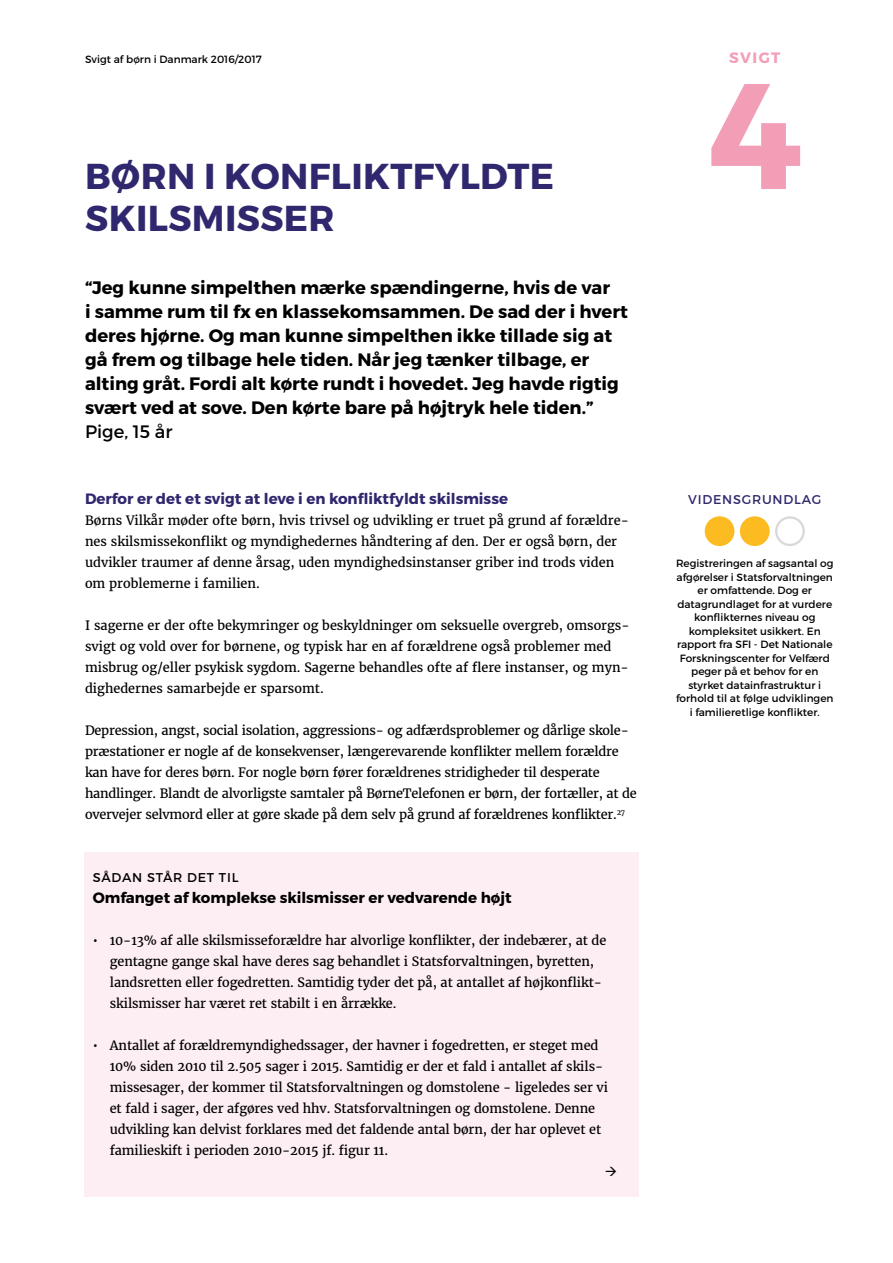
<style>
.page{position:relative;width:893px;height:1263px;background:#fff}
.page>*{position:absolute;margin:0;border:0;box-sizing:border-box;transform-origin:0 0}
.t1{font:700 150px "Montserrat";color:#f39eb7}
.t2{font:700 36px/42px "Montserrat";letter-spacing:.01em;color:#2f286e}
.t3{font:700 18px/24px "Montserrat";color:#000}
.t4{font:18px "Montserrat";color:#000}
.t5{font:700 15px "Montserrat";color:#2f286e}
.t6{font:700 15px "Montserrat";color:#000}
.t7{font:700 15px "Montserrat";letter-spacing:.09em;color:#f39eb7}
.t8{font:12.75px/21px "Merriweather";letter-spacing:-.005em;color:#000}
.t9{font:12.75px "Montserrat";letter-spacing:.06em;color:#000}
.t10{font:12.75px "Montserrat";letter-spacing:.06em;color:#2f286e}
.t11{font:10.5px/13.5px "Montserrat";color:#000;text-align:center}
</style>
<div class="page">
<div style="left:84px;top:852px;width:555px;height:345px;background:#fdeef3"></div>
<div style="left:705px;top:516px;width:29px;height:30px;background:#fbbb21;border-radius:50%"></div>
<div style="left:740px;top:516px;width:30px;height:30px;background:#fbbb21;border-radius:50%"></div>
<div style="left:775px;top:516px;width:30px;height:30px;border:2px solid #d9d7d8;border-radius:50%"></div>
<p class="t11" style="left:85px;top:52px;width:178px">Svigt af børn i Danmark 2016/2017</p>
<h2 class="t2" style="left:85px;top:156px;width:470px">BØRN I KONFLIKTFYLDTE<br>SKILSMISSER</h2>
<p class="t3" style="left:85px;top:276px;width:544px">“Jeg kunne simpelthen mærke spændingerne, hvis de var<br>i samme rum til fx en klassekomsammen. De sad der i hvert deres hjørne. Og man kunne simpelthen ikke tillade sig at gå frem og tilbage hele tiden. Når jeg tænker tilbage, er alting gråt. Fordi alt kørte rundt i hovedet. Jeg havde rigtig svært ved at sove. Den kørte bare på højtryk hele tiden.”</p>
<h3 class="t4" style="left:85px;top:421px;width:89px">Pige, 15 år</h3>
<p class="t5" style="left:85px;top:489px;width:424px">Derfor er det et svigt at leve i en konfliktfyldt skilsmisse</p>
<p class="t8" style="left:85px;top:510px;width:545px">Børns Vilkår møder ofte børn, hvis trivsel og udvikling er truet på grund af forældre&shy;nes skilsmissekonflikt og myndighedernes håndtering af den. Der er også børn, der udvikler traumer af denne årsag, uden myndighedsinstanser griber ind trods viden om problemerne i familien.</p>
<p class="t8" style="left:85px;top:615px;width:546px">I sagerne er der ofte bekymringer og beskyldninger om seksuelle overgreb, omsorgs&shy;svigt og vold over for børnene, og typisk har en af forældrene også problemer med misbrug og/eller psykisk sygdom. Sagerne behandles ofte af flere instanser, og myn&shy;dighedernes samarbejde er sparsomt.</p>
<p class="t8" style="left:85px;top:720px;width:553px">Depression, angst, social isolation, aggressions- og adfærdsproblemer og dårlige skole&shy;præstationer er nogle af de konsekvenser, længerevarende konflikter mellem forældre kan have for deres børn. For nogle børn fører forældrenes stridigheder til desperate handlinger. Blandt de alvorligste samtaler på BørneTelefonen er børn, der fortæller, at de overvejer selvmord eller at gøre skade på dem selv på grund af forældrenes konflikter.<sup>27</sup></p>
<p class="t9" style="left:93px;top:870px;width:147px">SÅDAN STÅR DET TIL</p>
<p class="t6" style="left:93px;top:888px;width:420px">Omfanget af komplekse skilsmisser er vedvarende højt</p>
<p class="t8" style="left:110px;top:930px;width:498px;text-indent:-17px">• 10-13% af alle skilsmisseforældre har alvorlige konflikter, der indebærer, at de gentagne gange skal have deres sag behandlet i Statsforvaltningen, byretten, landsretten eller fogedretten. Samtidig tyder det på, at antallet af højkonflikt&shy;skilsmisser har været ret stabilt i en årrække.</p>
<p class="t8" style="left:110px;top:1035px;width:500px;text-indent:-17px">• Antallet af forældremyndighedssager, der havner i fogedretten, er steget med 10% siden 2010 til 2.505 sager i 2015. Samtidig er der et fald i antallet af skils&shy;missesager, der kommer til Statsforvaltningen og domstolene - ligeledes ser vi et fald i sager, der afgøres ved hhv. Statsforvaltningen og domstolene. Denne udvikling kan delvist forklares med det faldende antal børn, der har oplevet et familieskift i perioden 2010-2015 jf. figur 11.</p>
<p class="t7" style="left:729px;top:48px;width:53px">SVIGT</p>
<h1 class="t1" style="left:707px;top:43px;width:96px">4</h1>
<p class="t10" style="left:688px;top:492px;width:134px">VIDENSGRUNDLAG</p>
<p class="t11" style="left:676px;top:556px;width:159px">Registreringen af sagsantal og afgørelser i Statsforvaltningen er omfattende. Dog er datagrundlaget for at vurdere konflikternes niveau og kompleksitet usikkert. En rapport fra SFI - Det Nationale<br>Forskningscenter for Velfærd peger på et behov for en styrket datainfrastruktur i forhold til at følge udviklingen i familieretlige konflikter.</p>
</div>
